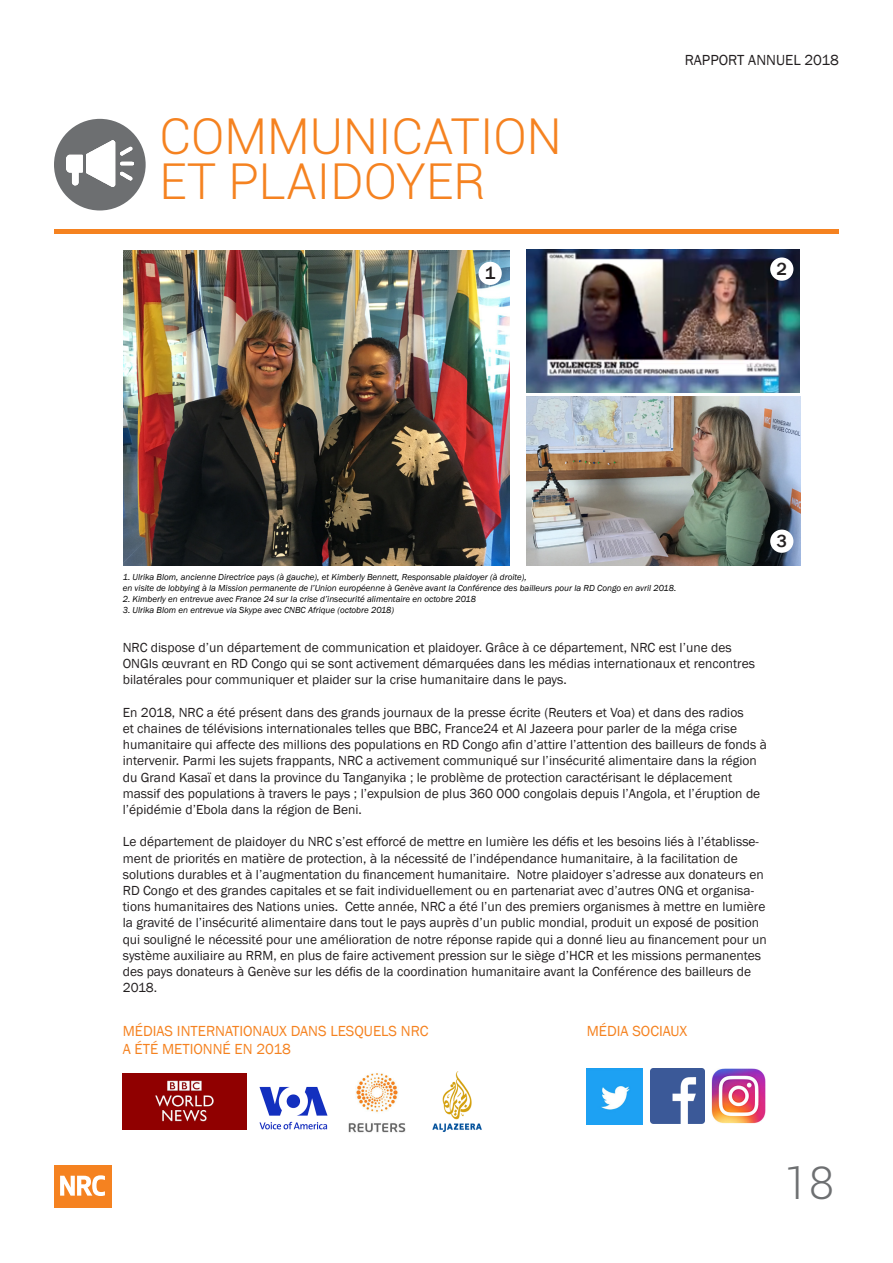
<style>
.page{position:relative;width:893px;height:1263px;background:#fff}
.page>*{position:absolute;margin:0;border:0;box-sizing:border-box;transform-origin:0 0}
.t1{font:300 49.5px "Roboto";color:#f58220}
.t2{font:300 45px "Roboto";color:#6d6f71}
.t3{font:500 18px "Franklin Gothic";color:#231f20}
.t4{font:15px "Franklin Gothic";color:#f58220}
.t5{font:15px "Franklin Gothic";color:#231f20}
.t6{font:13.5px/16.2px "Franklin Gothic";color:#231f20}
.t7{font:italic 9px "Franklin Gothic";color:#000}
</style>
<div class="page">
<div style="left:54px;top:1165px;width:57px;height:43px;background:#f58220"></div>
<svg style="left:60px;top:1175px;width:45px;height:21px"></svg>
<hr style="left:54px;top:229px;width:784px;height:4px;background:#f58220">
<img style="left:432px;top:1071px;width:50px;height:61px">
<img style="left:123px;top:1073px;width:123px;height:56px">
<img style="left:650px;top:1069px;width:54px;height:54px">
<img style="left:123px;top:251px;width:386px;height:315px">
<img style="left:712px;top:1069px;width:54px;height:54px">
<img style="left:527px;top:250px;width:273px;height:142px">
<img style="left:527px;top:397px;width:273px;height:169px">
<img style="left:348px;top:1073px;width:58px;height:60px">
<img style="left:587px;top:1069px;width:55px;height:55px">
<img style="left:259px;top:1086px;width:69px;height:44px">
<div style="left:478px;top:262px;width:24px;height:23px;background:#fff;border-radius:50%"></div>
<div style="left:770px;top:257px;width:23px;height:24px;background:#fff;border-radius:50%"></div>
<div style="left:770px;top:530px;width:23px;height:23px;background:#fff;border-radius:50%"></div>
<div style="left:54px;top:119px;width:92px;height:91px;background:#6d6f71;border-radius:50%"></div>
<img style="left:66px;top:141px;width:67px;height:46px">
<p class="t1" style="left:159px;top:102px;width:404px">COMMUNICATION</p>
<p class="t1" style="left:159px;top:147px;width:328px">ET PLAIDOYER</p>
<p class="t5" style="left:685px;top:50px;width:156px">RAPPORT ANNUEL 2018</p>
<p class="t3" style="left:485px;top:262px;width:12px">1</p>
<p class="t3" style="left:776px;top:258px;width:12px">2</p>
<p class="t7" style="left:123px;top:572px;width:405px">1. Ulrika Blom, ancienne Directrice pays (à gauche), et Kimberly Bennett, Responsable plaidoyer (à droite),</p>
<p class="t7" style="left:123px;top:583px;width:555px">en visite de lobbying à la Mission permanente de l’Union européenne à Genève avant la Conférence des bailleurs pour la RD Congo en avril 2018.</p>
<p class="t7" style="left:123px;top:593px;width:355px">2. Kimberly en entrevue avec France 24 sur la crise d’insecurité alimentaire en octobre 2018</p>
<p class="t7" style="left:123px;top:604px;width:273px">3. Ulrika Blom en entrevue via Skype avec CNBC Afrique (octobre 2018)</p>
<p class="t3" style="left:776px;top:530px;width:12px">3</p>
<p class="t6" style="left:123px;top:640px;width:634px">NRC dispose d’un département de communication et plaidoyer. Grâce à ce département, NRC est l’une des<br>ONGIs œuvrant en RD Congo qui se sont activement démarquées dans les médias internationaux et rencontres bilatérales pour communiquer et plaider sur la crise humanitaire dans le pays.</p>
<p class="t6" style="left:123px;top:704px;width:646px">En 2018, NRC a été présent dans des grands journaux de la presse écrite (Reuters et Voa) et dans des radios<br>et chaines de télévisions internationales telles que BBC, France24 et Al Jazeera pour parler de la méga crise humanitaire qui affecte des millions des populations en RD Congo afin d’attire l’attention des bailleurs de fonds à intervenir. Parmi les sujets frappants, NRC a activement communiqué sur l’insécurité alimentaire dans la région du Grand Kasaï et dans la province du Tanganyika ; le problème de protection caractérisant le déplacement massif des populations à travers le pays ; l’expulsion de plus 360 000 congolais depuis l’Angola, et l’éruption de l’épidémie d’Ebola dans la région de Beni.</p>
<p class="t6" style="left:123px;top:834px;width:645px">Le département de plaidoyer du NRC s’est efforcé de mettre en lumière les défis et les besoins liés à l’établisse&shy;ment de priorités en matière de protection, à la nécessité de l’indépendance humanitaire, à la facilitation de solutions durables et à l’augmentation du financement humanitaire. Notre plaidoyer s’adresse aux donateurs en RD Congo et des grandes capitales et se fait individuellement ou en partenariat avec d’autres ONG et organisa&shy;tions humanitaires des Nations unies. Cette année, NRC a été l’un des premiers organismes à mettre en lumière la gravité de l’insécurité alimentaire dans tout le pays auprès d’un public mondial, produit un exposé de position qui souligné le nécessité pour une amélioration de notre réponse rapide qui a donné lieu au financement pour un système auxiliaire au RRM, en plus de faire activement pression sur le siège d’HCR et les missions permanentes des pays donateurs à Genève sur les défis de la coordination humanitaire avant la Conférence des bailleurs de 2018.</p>
<p class="t4" style="left:123px;top:1022px;width:307px">MÉDIAS INTERNATIONAUX DANS LESQUELS NRC</p>
<p class="t4" style="left:123px;top:1040px;width:170px">A ÉTÉ METIONNÉ EN 2018</p>
<p class="t4" style="left:587px;top:1021px;width:102px">MÉDIA SOCIAUX</p>
<p class="t2" style="left:784px;top:1152px;width:51px">18</p>
</div>
